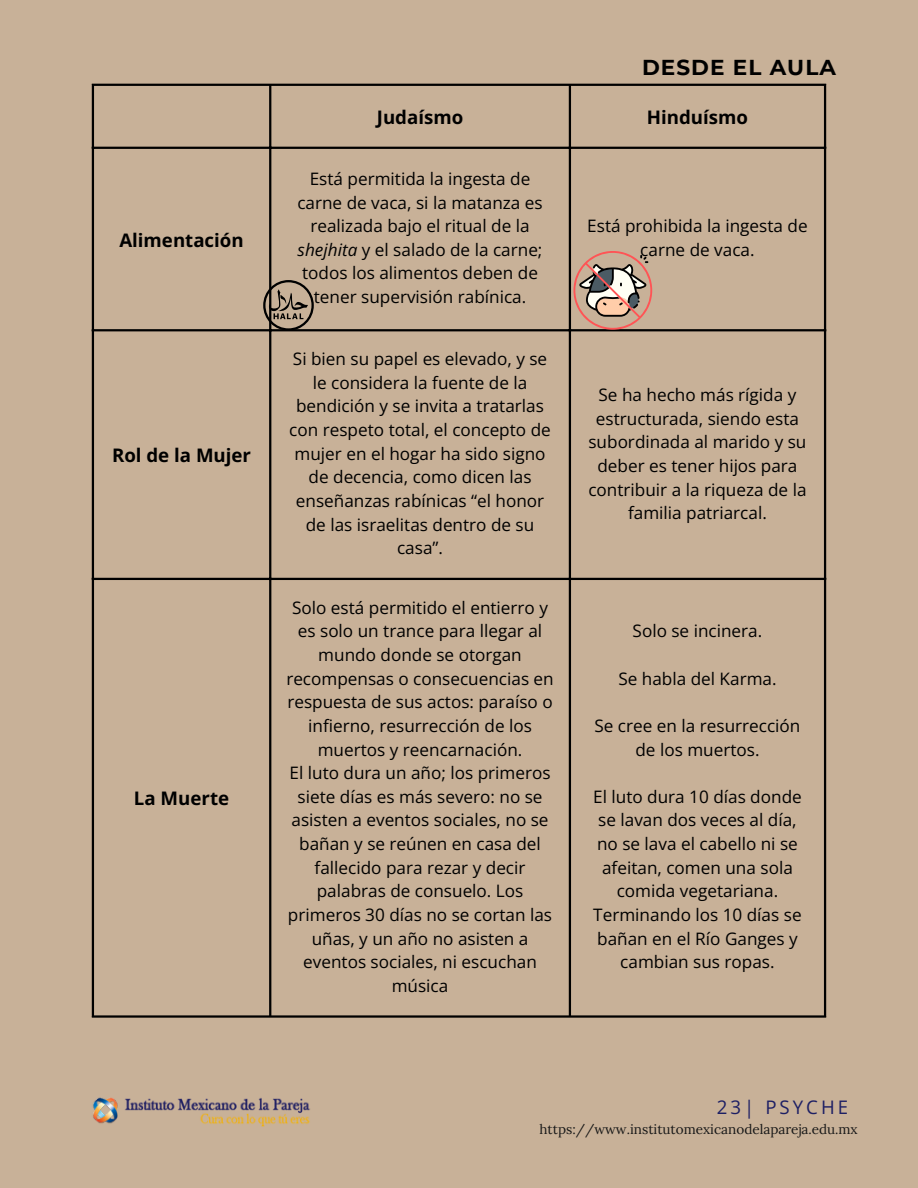
<style>
.page{position:relative;width:918px;height:1188px;background:#c8b198}
.page>*{position:absolute;margin:0;border:0;box-sizing:border-box;transform-origin:0 0}
.t1{font:700 21.6px "Montserrat";letter-spacing:.05em;color:#000}
.t2{font:700 18.75px "Open Sans";color:#000}
.t3{font:18.75px "Open Sans";letter-spacing:.16em;color:#1d1f64}
.t4{font:17.1px/23.7px "Open Sans";color:#000;text-align:center}
.t5{font:13.5px "Lora";color:#181818}
.s1{font-style:italic}
</style>
<div class="page">
<hr style="left:92px;top:86px;width:2px;height:929px;background:#000">
<hr style="left:269px;top:86px;width:2px;height:929px;background:#000">
<hr style="left:569px;top:86px;width:2px;height:929px;background:#000">
<hr style="left:824px;top:86px;width:2px;height:929px;background:#000">
<hr style="left:92px;top:84px;width:734px;height:2px;background:#000">
<hr style="left:92px;top:147px;width:734px;height:2px;background:#000">
<hr style="left:92px;top:329px;width:734px;height:2px;background:#000">
<hr style="left:92px;top:578px;width:734px;height:2px;background:#000">
<hr style="left:92px;top:1015px;width:734px;height:3px;background:#000">
<img style="left:92px;top:1097px;width:218px;height:30px">
<svg style="left:263px;top:280px;width:51px;height:50px"></svg>
<svg style="left:573px;top:251px;width:79px;height:79px"></svg>
<p class="t2" style="left:119px;top:227px;width:126px">Alimentación</p>
<p class="t2" style="left:112px;top:442px;width:141px">Rol de la Mujer</p>
<p class="t2" style="left:134px;top:785px;width:97px">La Muerte</p>
<p class="t1" style="left:642px;top:54px;width:195px">DESDE EL AULA</p>
<p class="t2" style="left:377px;top:104px;width:88px">Judaísmo</p>
<p class="t2" style="left:647px;top:104px;width:103px">Hinduísmo</p>
<p class="t4" style="left:297px;top:166px;width:247px">Está permitida la ingesta de carne de vaca, si la matanza es realizada bajo el ritual de la <span class="s1">shejhita</span> y el salado de la carne; todos los alimentos deben de tener supervisión rabínica.</p>
<p class="t4" style="left:289px;top:347px;width:263px">Si bien su papel es elevado, y se le considera la fuente de la bendición y se invita a tratarlas con respeto total, el concepto de mujer en el hogar ha sido signo de decencia, como dicen las enseñanzas rabínicas “el honor de las israelitas dentro de su casa”.</p>
<p class="t4" style="left:286px;top:595px;width:269px">Solo está permitido el entierro y es solo un trance para llegar al mundo donde se otorgan recompensas o consecuencias en respuesta de sus actos: paraíso o infierno, resurrección de los muertos y reencarnación.<br>El luto dura un año; los primeros siete días es más severo: no se asisten a eventos sociales, no se bañan y se reúnen en casa del fallecido para rezar y decir palabras de consuelo. Los primeros 30 días no se cortan las uñas, y un año no asisten a eventos sociales, ni escuchan música</p>
<p class="t4" style="left:587px;top:214px;width:222px">Está prohibida la ingesta de carne de vaca.</p>
<p class="t4" style="left:588px;top:383px;width:220px">Se ha hecho más rígida y estructurada, siendo esta subordinada al marido y su deber es tener hijos para contribuir a la riqueza de la familia patriarcal.</p>
<p class="t4" style="left:633px;top:619px;width:131px">Solo se incinera.</p>
<p class="t4" style="left:618px;top:666px;width:160px">Se habla del Karma.</p>
<p class="t4" style="left:594px;top:713px;width:207px">Se cree en la resurrección de los muertos.</p>
<p class="t4" style="left:593px;top:784px;width:210px">El luto dura 10 días donde se lavan dos veces al día, no se lava el cabello ni se afeitan, comen una sola comida vegetariana.<br>Terminando los 10 días se bañan en el Río Ganges y cambian sus ropas.</p>
<p class="t3" style="left:717px;top:1094px;width:133px">23| PSYCHE</p>
<p class="t5" style="left:540px;top:1120px;width:320px">https://www.institutomexicanodelapareja.edu.mx</p>
</div>
